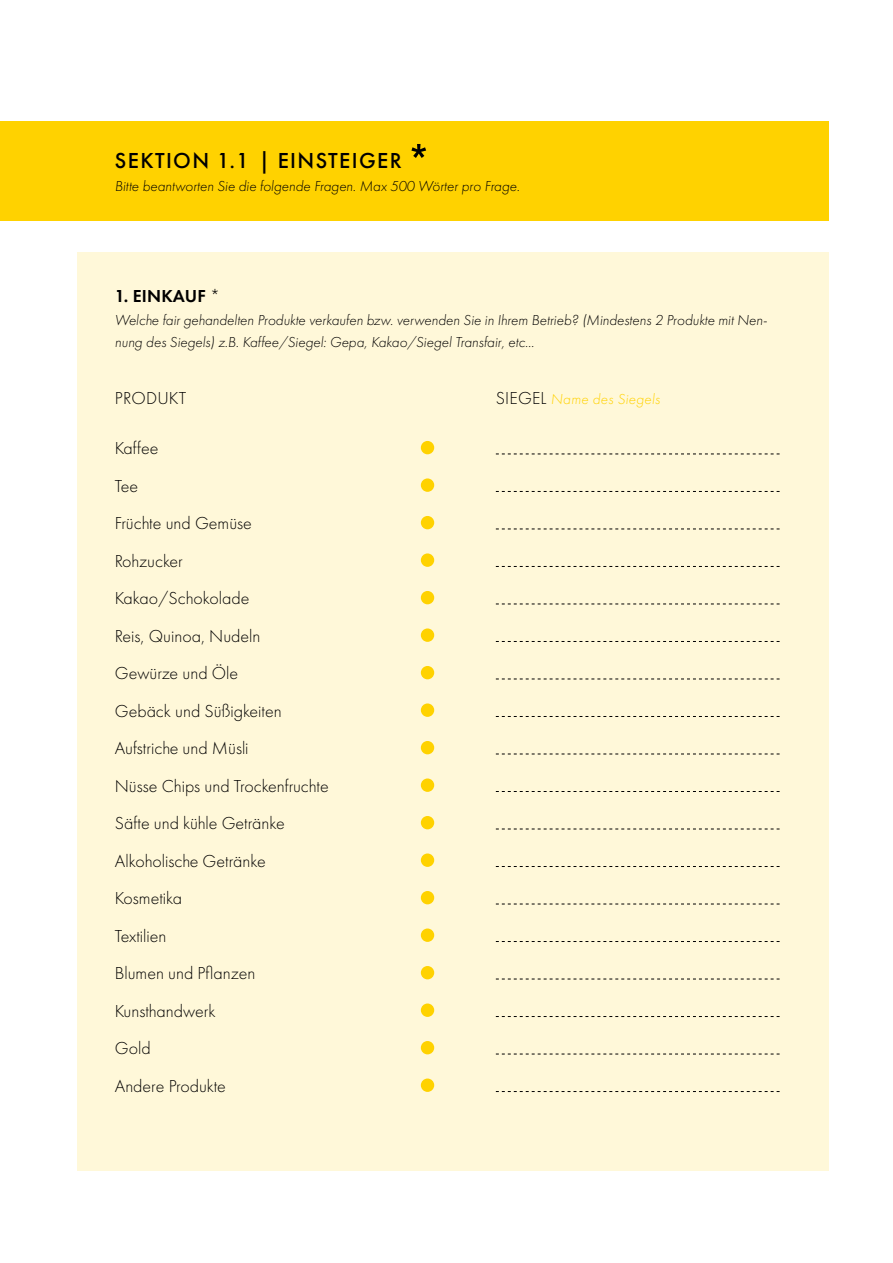
<style>
.page{position:relative;width:893px;height:1263px;background:#fff}
.page>*{position:absolute;margin:0;border:0;box-sizing:border-box;transform-origin:0 0}
.t1{font:500 22.5px "Futura PT";letter-spacing:.06em;color:#000}
.t2{font:300 18px/37.5px "Futura PT";color:#000}
.t3{font:600 18px "Futura PT";letter-spacing:.01em;color:#000}
.t4{font:italic 300 15px/22.5px "Futura PT";color:#000}
.t5{font:italic 300 15px "Futura PT";letter-spacing:.02em;color:#ffd200}
.s1{font-weight:300}
.s2{font-style:normal;font-size:18px;color:#000}
</style>
<div class="page">
<div style="left:77px;top:252px;width:751px;height:919px;background:#fff8d9"></div>
<div style="left:421px;top:441px;width:13px;height:13px;background:#ffd200;border-radius:50%"></div>
<svg style="left:496px;top:454px;width:284px;height:1px"></svg>
<div style="left:421px;top:478px;width:13px;height:14px;background:#ffd200;border-radius:50%"></div>
<svg style="left:496px;top:491px;width:284px;height:1px"></svg>
<div style="left:421px;top:516px;width:13px;height:13px;background:#ffd200;border-radius:50%"></div>
<svg style="left:496px;top:529px;width:284px;height:1px"></svg>
<div style="left:421px;top:553px;width:13px;height:14px;background:#ffd200;border-radius:50%"></div>
<svg style="left:496px;top:566px;width:284px;height:1px"></svg>
<div style="left:421px;top:591px;width:13px;height:13px;background:#ffd200;border-radius:50%"></div>
<svg style="left:496px;top:604px;width:284px;height:1px"></svg>
<div style="left:421px;top:628px;width:13px;height:14px;background:#ffd200;border-radius:50%"></div>
<svg style="left:496px;top:641px;width:284px;height:1px"></svg>
<div style="left:421px;top:666px;width:13px;height:13px;background:#ffd200;border-radius:50%"></div>
<svg style="left:496px;top:679px;width:284px;height:1px"></svg>
<div style="left:421px;top:703px;width:13px;height:14px;background:#ffd200;border-radius:50%"></div>
<svg style="left:496px;top:716px;width:284px;height:1px"></svg>
<div style="left:421px;top:741px;width:13px;height:13px;background:#ffd200;border-radius:50%"></div>
<svg style="left:496px;top:754px;width:284px;height:1px"></svg>
<div style="left:421px;top:778px;width:13px;height:14px;background:#ffd200;border-radius:50%"></div>
<svg style="left:496px;top:791px;width:284px;height:1px"></svg>
<div style="left:421px;top:816px;width:13px;height:13px;background:#ffd200;border-radius:50%"></div>
<svg style="left:496px;top:829px;width:284px;height:1px"></svg>
<div style="left:421px;top:853px;width:13px;height:14px;background:#ffd200;border-radius:50%"></div>
<svg style="left:496px;top:866px;width:284px;height:1px"></svg>
<div style="left:421px;top:891px;width:13px;height:13px;background:#ffd200;border-radius:50%"></div>
<svg style="left:496px;top:904px;width:284px;height:1px"></svg>
<div style="left:421px;top:928px;width:13px;height:14px;background:#ffd200;border-radius:50%"></div>
<svg style="left:496px;top:941px;width:284px;height:1px"></svg>
<div style="left:421px;top:966px;width:13px;height:13px;background:#ffd200;border-radius:50%"></div>
<svg style="left:496px;top:979px;width:284px;height:1px"></svg>
<div style="left:421px;top:1003px;width:13px;height:14px;background:#ffd200;border-radius:50%"></div>
<svg style="left:496px;top:1016px;width:284px;height:1px"></svg>
<div style="left:421px;top:1041px;width:13px;height:13px;background:#ffd200;border-radius:50%"></div>
<svg style="left:496px;top:1054px;width:284px;height:1px"></svg>
<div style="left:421px;top:1078px;width:13px;height:14px;background:#ffd200;border-radius:50%"></div>
<svg style="left:496px;top:1091px;width:284px;height:1px"></svg>
<div style="left:0;top:121px;width:828px;height:99px;background:#ffd200"></div>
<svg style="left:411px;top:144px;width:15px;height:14px"></svg>
<p class="t1" style="left:115px;top:147px;width:288px">SEKTION 1.1 | EINSTEIGER</p>
<p class="t4" style="left:115px;top:175px;width:407px">Bitte beantworten Sie die folgende Fragen. Max 500 Wörter pro Frage.</p>
<p class="t3" style="left:115px;top:285px;width:107px">1. EINKAUF <span class="s1">*</span></p>
<p class="t4" style="left:115px;top:308px;width:654px">Welche fair gehandelten Produkte verkaufen bzw. verwenden Sie in Ihrem Betrieb? (Mindestens 2 Produkte mit Nen&shy;nung des Siegels) z.B. Kaffee/Siegel: Gepa, Kakao/Siegel Transfair, etc…</p>
<p class="t2" style="left:115px;top:379px;width:73px">PRODUKT</p>
<p class="t5" style="left:496px;top:391px;width:166px"><span class="s2">SIEGEL</span> Name des Siegels</p>
<p class="t2" style="left:115px;top:430px;width:215px">Kaffee<br>Tee<br>Früchte und Gemüse<br>Rohzucker<br>Kakao/Schokolade<br>Reis, Quinoa, Nudeln<br>Gewürze und Öle<br>Gebäck und Süßigkeiten<br>Aufstriche und Müsli<br>Nüsse Chips und Trockenfruchte<br>Säfte und kühle Getränke<br>Alkoholische Getränke<br>Kosmetika<br>Textilien<br>Blumen und Pflanzen<br>Kunsthandwerk<br>Gold<br>Andere Produkte</p>
</div>
